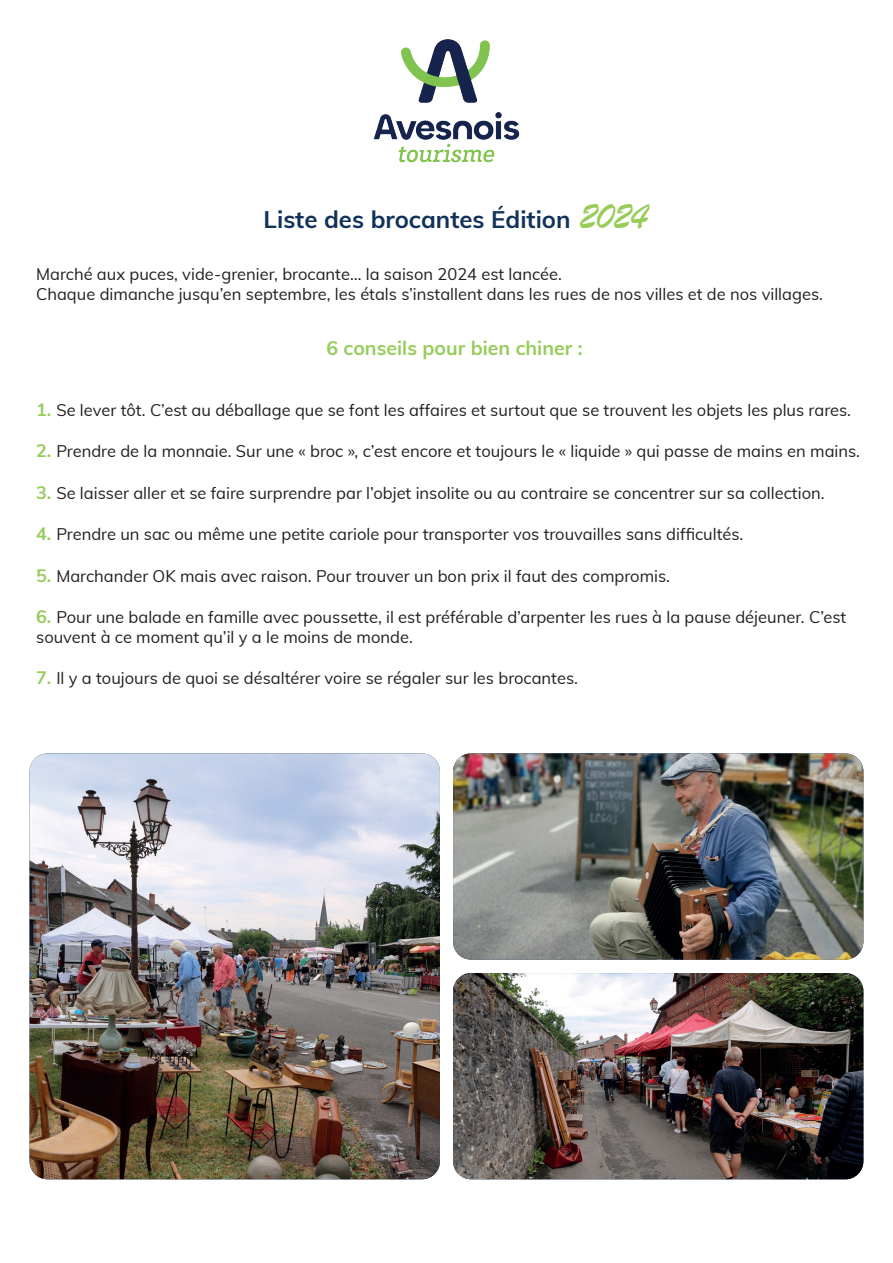
<style>
.page{position:relative;width:893px;height:1263px;background:#fff}
.page>*{position:absolute;margin:0;border:0;box-sizing:border-box;transform-origin:0 0}
.t1{font:39px "Brush Script";color:#97cc5a}
.t2{font:700 24px "Muli";color:#113259}
.t3{font:700 19.5px "Muli";color:#97cc5a}
.t4{font:16.5px/19.8px "Muli";color:#231f20}
.s1{font-weight:700;font-size:18px;color:#97cc5a}
</style>
<div class="page">
<img style="left:453px;top:753px;width:410px;height:207px">
<img style="left:373px;top:39px;width:147px;height:124px">
<img style="left:30px;top:753px;width:410px;height:426px">
<img style="left:453px;top:973px;width:410px;height:206px">
<h1 class="t1" style="left:580px;top:190px;width:69px">2024</h1>
<h2 class="t2" style="left:264px;top:202px;width:308px">Liste des brocantes Édition</h2>
<p class="t4" style="left:36px;top:263px;width:788px">Marché aux puces, vide-grenier, brocante… la saison 2024 est lancée.<br>Chaque dimanche jusqu’en septembre, les étals s’installent dans les rues de nos villes et de nos villages.</p>
<p class="t3" style="left:327px;top:333px;width:258px">6 conseils pour bien chiner :</p>
<p class="t4" style="left:36px;top:399px;width:816px"><span class="s1">1.</span> Se lever tôt. C’est au déballage que se font les affaires et surtout que se trouvent les objets les plus rares.</p>
<p class="t4" style="left:36px;top:441px;width:825px"><span class="s1">2.</span> Prendre de la monnaie. Sur une « broc », c’est encore et toujours le « liquide » qui passe de mains en mains.</p>
<p class="t4" style="left:36px;top:482px;width:790px"><span class="s1">3.</span> Se laisser aller et se faire surprendre par l’objet insolite ou au contraire se concentrer sur sa collection.</p>
<p class="t4" style="left:36px;top:523px;width:709px"><span class="s1">4.</span> Prendre un sac ou même une petite cariole pour transporter vos trouvailles sans difficultés.</p>
<p class="t4" style="left:36px;top:565px;width:635px"><span class="s1">5.</span> Marchander OK mais avec raison. Pour trouver un bon prix il faut des compromis.</p>
<p class="t4" style="left:36px;top:606px;width:812px"><span class="s1">6.</span> Pour une balade en famille avec poussette, il est préférable d’arpenter les rues à la pause déjeuner. C’est souvent à ce moment qu’il y a le moins de monde.</p>
<p class="t4" style="left:36px;top:667px;width:543px"><span class="s1">7.</span> Il y a toujours de quoi se désaltérer voire se régaler sur les brocantes.</p>
</div>
